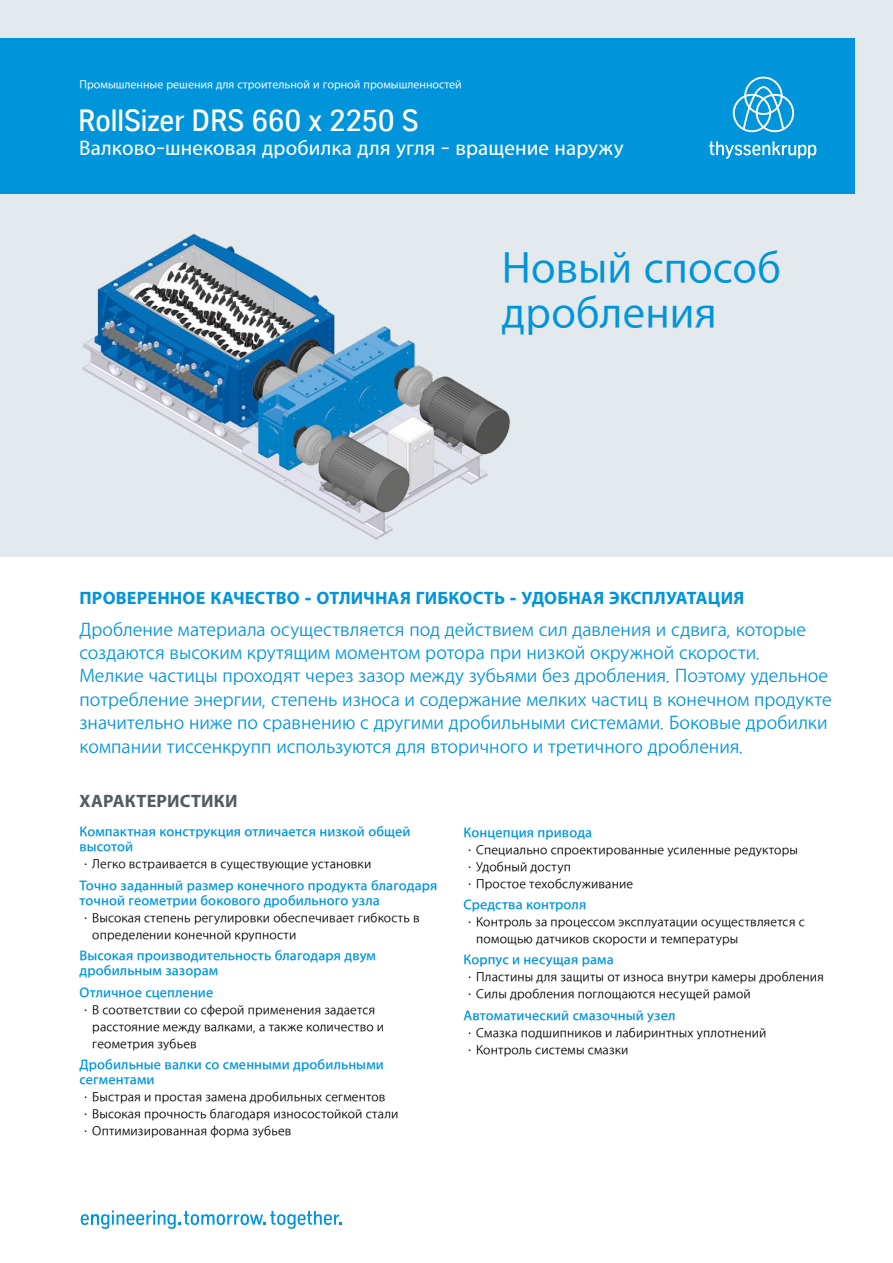
<style>
.page{position:relative;width:893px;height:1263px;background:#fff}
.page>*{position:absolute;margin:0;border:0;box-sizing:border-box;transform-origin:0 0}
.t1{font:45px/45px "Apple SD Gothic Neo";letter-spacing:.005em;color:#0095db}
.t2{font:500 30px "TK Type";color:#fff}
.t3{font:500 21px "Apple SD Gothic Neo";letter-spacing:.005em;color:#fff}
.t4{font:300 19.5px/23.4px "Apple SD Gothic Neo";color:#0095db}
.t5{font:800 18px "Apple SD Gothic Neo";letter-spacing:.01em;color:#0095db}
.t6{font:800 18px "Apple SD Gothic Neo";letter-spacing:.01em;color:#525c61}
.t7{font:600 14.25px/15px "Apple SD Gothic Neo";letter-spacing:.005em;color:#0095db}
.t8{font:300 13.5px/17px "Apple SD Gothic Neo";letter-spacing:.01em;color:#000}
.t9{font:12px "Apple SD Gothic Neo";color:#fff}
.s1{font-family:"TK Type";font-weight:400}
</style>
<div class="page">
<svg style="left:81px;top:1210px;width:260px;height:19px"></svg>
<div style="left:0;top:0;width:893px;height:557px;background:#e3e9ec"></div>
<div style="left:0;top:38px;width:855px;height:155px;background:#0095db"></div>
<svg style="left:733px;top:77px;width:61px;height:55px"></svg>
<svg style="left:709px;top:141px;width:107px;height:18px"></svg>
<img style="left:82px;top:233px;width:429px;height:307px">
<p class="t9" style="left:80px;top:79px;width:384px">Промышленные решения для строительной и горной промышленностей</p>
<h2 class="t2" style="left:78px;top:103px;width:342px">RollSizer DRS 660 x 2250 S</h2>
<h3 class="t3" style="left:79px;top:139px;width:546px">Валково-шнековая дробилка для угля - вращение наружу</h3>
<h1 class="t1" style="left:502px;top:249px;width:281px">Новый способ дробления</h1>
<h3 class="t5" style="left:80px;top:590px;width:666px">ПРОВЕРЕННОЕ КАЧЕСТВО - ОТЛИЧНАЯ ГИБКОСТЬ - УДОБНАЯ ЭКСПЛУАТАЦИЯ</h3>
<p class="t4" style="left:80px;top:619px;width:754px">Дробление материала осуществляется под действием сил давления и сдвига, которые создаются высоким крутящим моментом ротора при низкой окружной скорости.<br>Мелкие частицы проходят через зазор между зубьями без дробления. Поэтому удельное потребление энергии, степень износа и содержание мелких частиц в конечном продукте значительно ниже по сравнению с другими дробильными системами. Боковые дробилки компании тиссенкрупп используются для вторичного и третичного дробления.</p>
<h3 class="t6" style="left:80px;top:794px;width:159px">ХАРАКТЕРИСТИКИ</h3>
<p class="t7" style="left:80px;top:826px;width:333px">Компактная конструкция отличается низкой общей высотой</p>
<p class="t8" style="left:84px;top:857px;width:289px"><span class="s1">·</span> Легко встраивается в существующие установки</p>
<p class="t7" style="left:80px;top:879px;width:359px">Точно заданный размер конечного продукта благодаря точной геометрии бокового дробильного узла</p>
<p class="t8" style="left:92px;top:910px;width:329px;text-indent:-9px"><span class="s1">·</span> Высокая степень регулировки обеспечивает гибкость в определении конечной крупности</p>
<p class="t7" style="left:80px;top:949px;width:298px">Высокая производительность благодаря двум дробильным зазорам</p>
<p class="t7" style="left:80px;top:986px;width:135px">Отличное сцепление</p>
<p class="t8" style="left:92px;top:1002px;width:293px;text-indent:-9px"><span class="s1">·</span> В соответствии со сферой применения задается расстояние между валками, а также количество и геометрия зубьев</p>
<p class="t7" style="left:80px;top:1058px;width:306px">Дробильные валки со сменными дробильными сегментами</p>
<p class="t8" style="left:84px;top:1089px;width:316px"><span class="s1">·</span> Быстрая и простая замена дробильных сегментов<br><span class="s1">·</span> Высокая прочность благодаря износостойкой стали <span class="s1">·</span> Оптимизированная форма зубьев</p>
<p class="t7" style="left:463px;top:826px;width:130px">Концепция привода</p>
<p class="t8" style="left:468px;top:842px;width:332px"><span class="s1">·</span> Специально спроектированные усиленные редукторы <span class="s1">·</span> Удобный доступ<br><span class="s1">·</span> Простое техобслуживание</p>
<p class="t7" style="left:463px;top:898px;width:124px">Средства контроля</p>
<p class="t8" style="left:476px;top:914px;width:330px;text-indent:-9px"><span class="s1">·</span> Контроль за процессом эксплуатации осуществляется с помощью датчиков скорости и температуры</p>
<p class="t7" style="left:463px;top:954px;width:152px">Корпус и несущая рама</p>
<p class="t8" style="left:468px;top:970px;width:358px"><span class="s1">·</span> Пластины для защиты от износа внутри камеры дробления <span class="s1">·</span> Силы дробления поглощаются несущей рамой</p>
<p class="t7" style="left:463px;top:1009px;width:213px">Автоматический смазочный узел</p>
<p class="t8" style="left:468px;top:1025px;width:300px"><span class="s1">·</span> Смазка подшипников и лабиринтных уплотнений <span class="s1">·</span> Контроль системы смазки</p>
</div>
